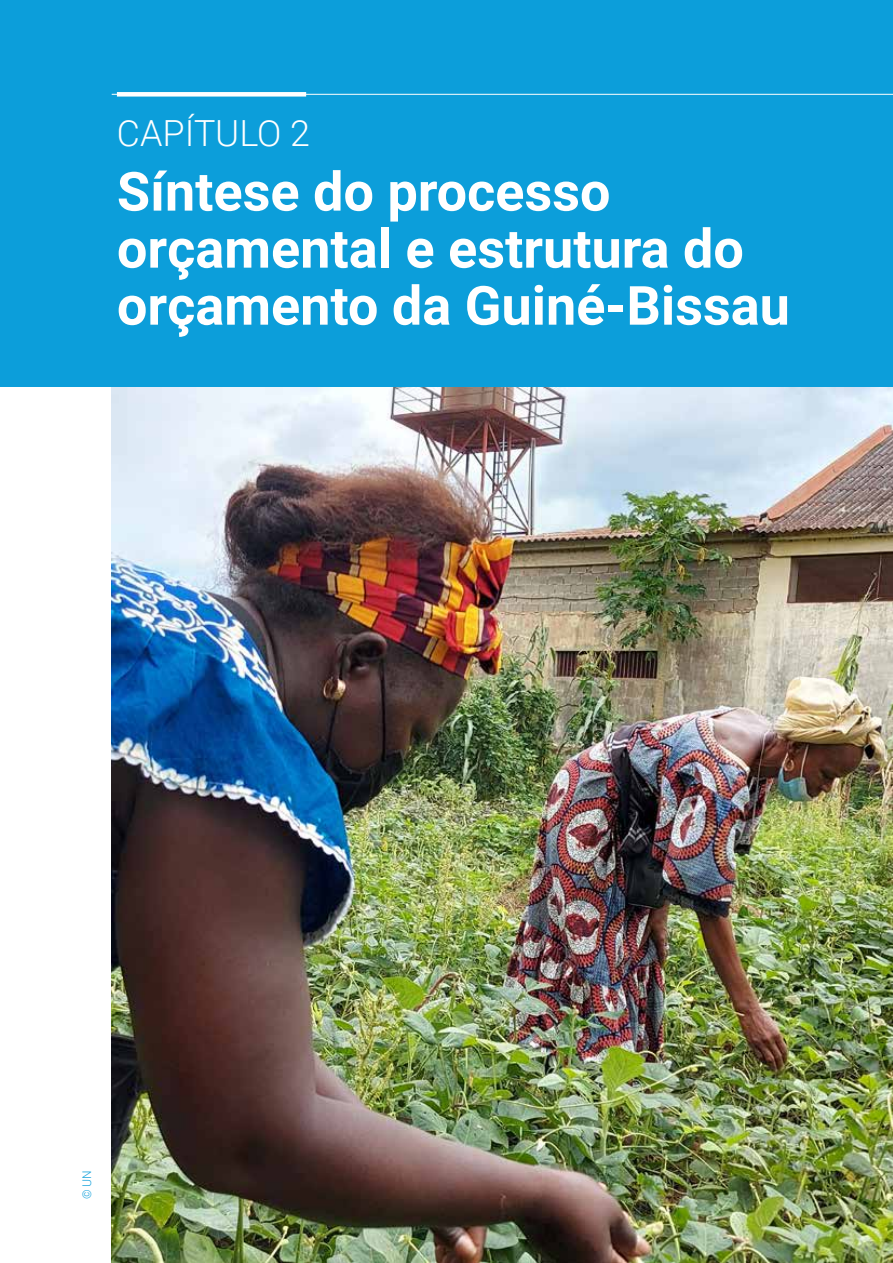
<style>
.page{position:relative;width:893px;height:1263px;background:#fff}
.page>*{position:absolute;margin:0;border:0;box-sizing:border-box;transform-origin:0 0}
.t1{font:700 54px/57px "Roboto";color:#fff}
.t2{font:300 36px "Roboto";color:#fff}
.t3{font:300 12px "Roboto";color:#0c9eda}
</style>
<div class="page">
<img style="left:112px;top:387px;width:781px;height:876px">
<div style="left:0;top:0;width:893px;height:387px;background:#0c9eda"></div>
<hr style="left:112px;top:94px;width:781px;height:1px;background:#fff">
<div style="left:117px;top:92px;width:189px;height:5px;background:#fff"></div>
<p class="t2" style="left:117px;top:108px;width:195px">CAPÍTULO 2</p>
<p class="t1" style="left:117px;top:161px;width:674px">Síntese do processo orçamental e estrutura do orçamento da Guiné-Bissau</p>
<p class="t3" style="left:79px;top:1199px;width:31px;rotate:-90deg">© UN</p>
</div>
